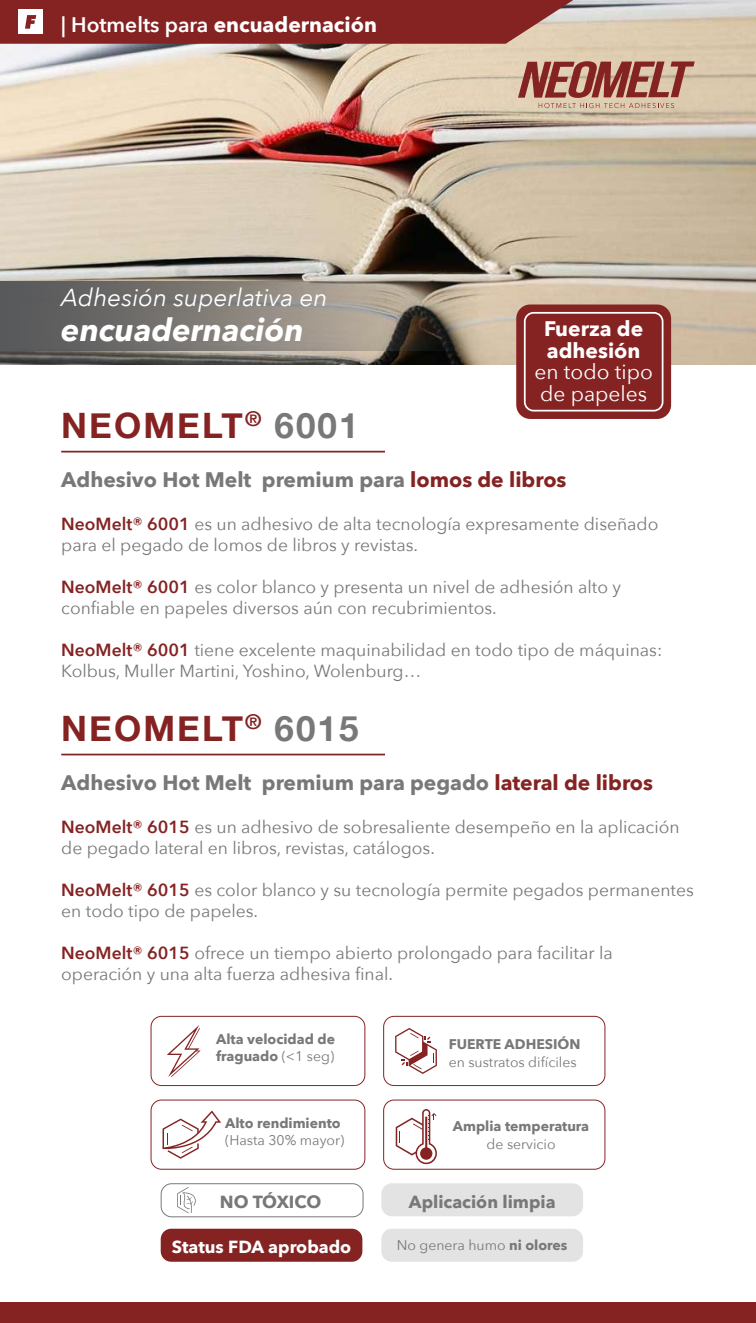
<style>
.page{position:relative;width:756px;height:1323px;background:#fff}
.page>*{position:absolute;margin:0;border:0;box-sizing:border-box;transform-origin:0 0}
.t1{font:700 35px "Helvetica Neue";letter-spacing:.06em;color:#852323}
.t2{font:italic 700 31.5px "Avenir Next";color:#fff}
.t3{font:italic 24.5px "Avenir Next";color:#fff}
.t4{font:700 21px "Avenir Next";color:#787878}
.t5{font:700 21px/21.7px "Avenir Next";color:#fff}
.t6{font:21px/21.7px "Avenir Next";color:#fff}
.t7{font:17.5px/21px "Avenir Next";color:#787878}
.t8{font:700 17.5px "Avenir Next";color:#787878}
.t9{font:700 17.5px "Avenir Next";color:#fff}
.t10{font:700 14px/16.8px "Avenir Next";color:#787878}
.t11{font:14px "Avenir Next";color:#787878}
.s1{font-weight:600}
.s2{color:#787878}
.s3{color:#852323}
.s4{font-weight:600;color:#852323}
.s5{font-weight:400}
.s6{font-weight:700}
</style>
<div class="page">
<img style="left:0;top:0;width:756px;height:365px">
<div style="left:0;top:1302px;width:756px;height:21px;background:#852323"></div>
<svg style="left:0;top:0;width:587px;height:44px"></svg>
<svg style="left:0;top:282px;width:479px;height:69px"></svg>
<div style="left:516px;top:304px;width:155px;height:115px;background:#852323;border-radius:14px"></div>
<div style="left:524px;top:312px;width:139px;height:100px;border:2px solid #fff;border-radius:9px"></div>
<hr style="left:61px;top:451px;width:324px;height:2px;background:#852323">
<hr style="left:61px;top:754px;width:324px;height:1px;background:#852323">
<div style="left:151px;top:1016px;width:214px;height:70px;border:1px solid #852323;border-radius:10px"></div>
<svg style="left:167px;top:1025px;width:34px;height:52px"></svg>
<div style="left:383px;top:1016px;width:222px;height:70px;border:1px solid #852323;border-radius:10px"></div>
<svg style="left:395px;top:1028px;width:42px;height:46px"></svg>
<div style="left:383px;top:1100px;width:222px;height:70px;border:1px solid #852323;border-radius:10px"></div>
<svg style="left:396px;top:1109px;width:41px;height:55px"></svg>
<div style="left:381px;top:1183px;width:202px;height:33px;background:#e3e3e3;border-radius:11px"></div>
<div style="left:161px;top:1229px;width:201px;height:33px;background:#852323;border-radius:11px"></div>
<div style="left:381px;top:1229px;width:202px;height:33px;background:#e3e3e3;border-radius:11px"></div>
<div style="left:151px;top:1100px;width:214px;height:70px;border:1px solid #852323;border-radius:10px"></div>
<svg style="left:163px;top:1111px;width:58px;height:48px"></svg>
<div style="left:161px;top:1183px;width:202px;height:34px;border:1px solid #787878;border-radius:10px"></div>
<svg style="left:177px;top:1187px;width:19px;height:26px"></svg>
<svg style="left:518px;top:61px;width:177px;height:47px"></svg>
<p class="t5" style="left:61px;top:14px;width:317px"><span class="s1">| Hotmelts para</span> encuadernación</p>
<h3 class="t3" style="left:61px;top:277px;width:268px">Adhesión superlativa en</h3>
<h2 class="t2" style="left:61px;top:302px;width:244px">encuadernación</h2>
<p class="t5" style="left:544px;top:317px;width:101px">Fuerza de adhesión</p>
<p class="t6" style="left:534px;top:360px;width:120px">en todo tipo de papeles</p>
<h1 class="t1" style="left:61px;top:398px;width:299px">NEOMELT<sup>®</sup> <span class="s2">6001</span></h1>
<p class="t4" style="left:61px;top:462px;width:507px">Adhesivo Hot Melt premium para <span class="s3">lomos de libros</span></p>
<p class="t7" style="left:61px;top:513px;width:599px"><span class="s4">NeoMelt® 6001</span> es un adhesivo de alta tecnología expresamente diseñado para el pegado de lomos de libros y revistas.</p>
<p class="t7" style="left:61px;top:576px;width:561px"><span class="s4">NeoMelt® 6001</span> es color blanco y presenta un nivel de adhesión alto y confiable en papeles diversos aún con recubrimientos.</p>
<p class="t7" style="left:61px;top:639px;width:603px"><span class="s4">NeoMelt® 6001</span> tiene excelente maquinabilidad en todo tipo de máquinas:<br>Kolbus, Muller Martini, Yoshino, Wolenburg…</p>
<h1 class="t1" style="left:61px;top:701px;width:299px">NEOMELT<sup>®</sup> <span class="s2">6015</span></h1>
<p class="t4" style="left:61px;top:764px;width:593px">Adhesivo Hot Melt premium para pegado <span class="s3">lateral de libros</span></p>
<p class="t7" style="left:61px;top:816px;width:620px"><span class="s4">NeoMelt® 6015</span> es un adhesivo de sobresaliente desempeño en la aplicación de pegado lateral en libros, revistas, catálogos.</p>
<p class="t7" style="left:61px;top:879px;width:634px"><span class="s4">NeoMelt® 6015</span> es color blanco y su tecnología permite pegados permanentes en todo tipo de papeles.</p>
<p class="t7" style="left:61px;top:942px;width:553px"><span class="s4">NeoMelt® 6015</span> ofrece un tiempo abierto prolongado para facilitar la operación y una alta fuerza adhesiva final.</p>
<p class="t10" style="left:216px;top:1031px;width:120px">Alta velocidad de fraguado <span class="s5">(&lt;1 seg)</span></p>
<p class="t10" style="left:449px;top:1036px;width:133px">FUERTE ADHESIÓN</p>
<p class="t11" style="left:449px;top:1050px;width:129px">en sustratos difíciles</p>
<p class="t10" style="left:225px;top:1115px;width:117px">Alto rendimiento</p>
<p class="t11" style="left:225px;top:1128px;width:121px">(Hasta 30% mayor)</p>
<p class="t8" style="left:220px;top:1187px;width:103px">NO TÓXICO</p>
<p class="t10" style="left:453px;top:1118px;width:138px">Amplia temperatura</p>
<p class="t11" style="left:487px;top:1132px;width:71px">de servicio</p>
<p class="t8" style="left:409px;top:1186px;width:148px">Aplicación limpia</p>
<p class="t9" style="left:172px;top:1232px;width:181px">Status FDA aprobado</p>
<p class="t11" style="left:397px;top:1233px;width:172px">No genera humo <span class="s6">ni olores</span></p>
</div>
